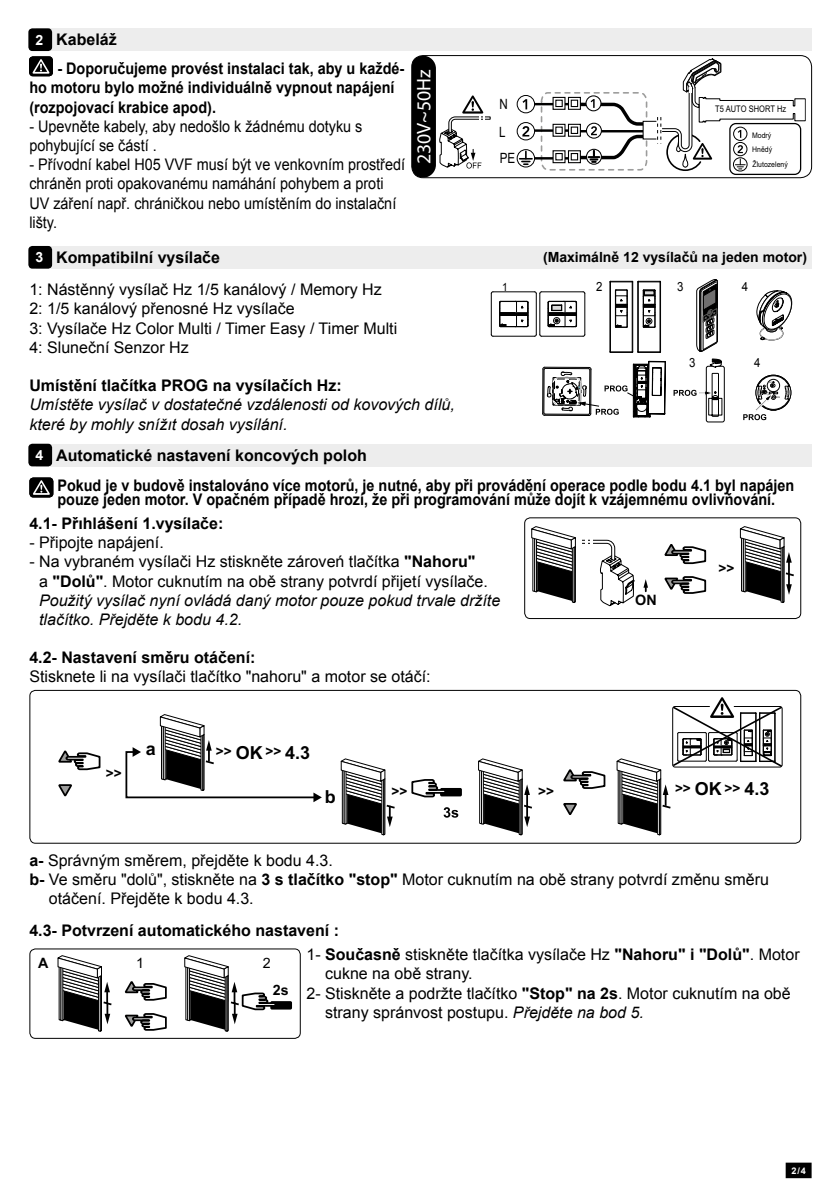
<style>
.page{position:relative;width:840px;height:1191px;background:#fff}
.page>*{position:absolute;margin:0;border:0;box-sizing:border-box;transform-origin:0 0}
.t1{font:19.8px "Myriad Pro";color:#fff}
.t2{font:700 18px "Arial";color:#000}
.t3{font:16px/19.2px "Arial";color:#000}
.t4{font:700 16px/19.2px "Arial";color:#000;scale:.9 1}
.t5{font:16px/19.2px "Arial";color:#000;scale:.9 1}
.t6{font:700 16px "Arial";color:#000}
.t7{font:italic 16px/19.2px "Arial";color:#000}
.t8{font:700 14.4px "Arial";color:#000}
.t9{font:14.2px "Arial Narrow";color:#000}
.t10{font:700 14.2px "Arial";color:#000}
.t11{font:14.2px "Arial";color:#000}
.t12{font:700 14px "Arial";color:#000}
.t13{font:700 13.6px "Arial";color:#000}
.t14{font:12.6px "Arial";color:#000;scale:.9 1}
.t15{font:11.2px "Arial";color:#000;scale:.9 1}
.t16{font:9.2px "Arial Narrow";color:#000}
.t17{font:700 9.2px "Arial";color:#fff}
.t18{font:7.6px/14.6px "Arial";color:#000;scale:.9 1}
.s1{font-size:14px;color:#fff}
.s2{font-weight:700}
.s3{font-style:italic}
</style>
<div class="page">
<div style="left:36px;top:444px;width:775px;height:22px;background:#ededed"></div>
<div style="left:28px;top:444px;width:24px;height:22px;background:#000;border-radius:4px"></div>
<div style="left:36px;top:28px;width:775px;height:23px;background:#ededed"></div>
<div style="left:28px;top:28px;width:24px;height:23px;background:#000;border-radius:4px"></div>
<div style="left:36px;top:246px;width:775px;height:23px;background:#ededed"></div>
<div style="left:28px;top:246px;width:24px;height:23px;background:#000;border-radius:4px"></div>
<svg style="left:29px;top:56px;width:24px;height:20px"></svg>
<hr style="left:539px;top:293px;width:1px;height:41px;background:#000">
<hr style="left:541px;top:336px;width:41px;height:1px;background:#000">
<hr style="left:584px;top:293px;width:1px;height:41px;background:#000">
<hr style="left:541px;top:291px;width:41px;height:1px;background:#000">
<hr style="left:490px;top:293px;width:1px;height:41px;background:#000">
<hr style="left:492px;top:336px;width:42px;height:1px;background:#000">
<hr style="left:535px;top:293px;width:1px;height:41px;background:#000">
<hr style="left:492px;top:291px;width:42px;height:1px;background:#000">
<svg style="left:533px;top:334px;width:9px;height:3px"></svg>
<svg style="left:533px;top:291px;width:9px;height:3px"></svg>
<svg style="left:499px;top:301px;width:29px;height:26px"></svg>
<hr style="left:499px;top:313px;width:28px;height:2px;background:#000">
<svg style="left:547px;top:301px;width:30px;height:26px"></svg>
<hr style="left:609px;top:282px;width:1px;height:70px;background:#000">
<hr style="left:631px;top:282px;width:1px;height:70px;background:#000">
<hr style="left:632px;top:282px;width:1px;height:70px;background:#000">
<svg style="left:614px;top:289px;width:13px;height:39px"></svg>
<hr style="left:637px;top:282px;width:1px;height:70px;background:#000">
<hr style="left:659px;top:282px;width:1px;height:70px;background:#000">
<svg style="left:609px;top:351px;width:51px;height:2px"></svg>
<svg style="left:609px;top:281px;width:51px;height:1px"></svg>
<svg style="left:642px;top:289px;width:13px;height:39px"></svg>
<svg style="left:696px;top:279px;width:22px;height:73px"></svg>
<svg style="left:756px;top:290px;width:37px;height:51px"></svg>
<svg style="left:743px;top:375px;width:47px;height:45px"></svg>
<svg style="left:542px;top:361px;width:123px;height:56px"></svg>
<svg style="left:673px;top:359px;width:51px;height:63px"></svg>
<svg style="left:29px;top:477px;width:24px;height:20px"></svg>
<hr style="left:532px;top:103px;width:51px;height:2px;background:#000">
<hr style="left:530px;top:157px;width:48px;height:2px;background:#000">
<svg style="left:517px;top:123px;width:17px;height:17px"></svg>
<div style="left:516px;top:122px;width:18px;height:18px;border:1px solid #000;border-radius:50%"></div>
<svg style="left:522px;top:126px;width:7px;height:10px"></svg>
<div style="left:516px;top:149px;width:18px;height:18px;border:1px solid #000;border-radius:50%"></div>
<svg style="left:519px;top:151px;width:12px;height:14px"></svg>
<svg style="left:517px;top:95px;width:17px;height:18px"></svg>
<div style="left:516px;top:95px;width:18px;height:18px;border:1px solid #000;border-radius:50%"></div>
<svg style="left:522px;top:99px;width:5px;height:10px"></svg>
<svg style="left:411px;top:56px;width:79px;height:122px"></svg>
<hr style="left:534px;top:129px;width:37px;height:3px;background:#000">
<svg style="left:539px;top:92px;width:108px;height:79px"></svg>
<div style="left:570px;top:127px;width:8px;height:7px;border:1px solid #000"></div>
<div style="left:411px;top:55px;width:400px;height:123px;border:1px solid #000;border-radius:11px"></div>
<div style="left:728px;top:123px;width:72px;height:52px;border:1px solid #000;border-radius:6px"></div>
<svg style="left:656px;top:58px;width:149px;height:114px"></svg>
<div style="left:786px;top:1163px;width:24px;height:14px;background:#000"></div>
<div style="left:785px;top:1162px;width:26px;height:16px;border:2px solid #000"></div>
<svg style="left:739px;top:526px;width:54px;height:77px"></svg>
<svg style="left:531px;top:526px;width:104px;height:81px"></svg>
<svg style="left:643px;top:579px;width:4px;height:12px"></svg>
<svg style="left:664px;top:544px;width:42px;height:21px"></svg>
<svg style="left:664px;top:576px;width:42px;height:18px"></svg>
<div style="left:524px;top:517px;width:276px;height:102px;border:1px solid #000;border-radius:6px"></div>
<svg style="left:57px;top:955px;width:55px;height:76px"></svg>
<div style="left:271px;top:1002px;width:20px;height:6px;background:#000"></div>
<div style="left:270px;top:1001px;width:22px;height:8px;border:2px solid #000"></div>
<svg style="left:124px;top:981px;width:43px;height:20px"></svg>
<svg style="left:124px;top:1013px;width:43px;height:18px"></svg>
<svg style="left:184px;top:955px;width:93px;height:76px"></svg>
<div style="left:29px;top:948px;width:271px;height:90px;border:1px solid #000;border-radius:6px"></div>
<svg style="left:58px;top:784px;width:14px;height:13px"></svg>
<svg style="left:58px;top:750px;width:43px;height:21px"></svg>
<div style="left:29px;top:690px;width:771px;height:153px;border:1px solid #000;border-radius:6px"></div>
<svg style="left:125px;top:697px;width:658px;height:138px"></svg>
<p class="t6" style="left:35px;top:29px;width:83px"><span class="s1">2</span> Kabeláž</p>
<p class="t4" style="left:29px;top:59px;width:418px;text-indent:28px">- Doporučujeme provést instalaci tak, aby u každé&shy;ho motoru bylo možné individuálně vypnout napájení (rozpojovací krabice apod).</p>
<p class="t5" style="left:29px;top:117px;width:371px">- Upevněte kabely, aby nedošlo k žádnému dotyku s pohybující se částí .</p>
<p class="t5" style="left:29px;top:155px;width:419px">- Přívodní kabel H05 VVF musí být ve venkovním prostředí chráněn proti opakovanému namáhání pohybem a proti UV záření např. chráničkou nebo umístěním do instalační lišty.</p>
<p class="t6" style="left:35px;top:246px;width:186px"><span class="s1">3</span> Kompatibilní vysílače</p>
<p class="t1" style="left:411px;top:164px;width:97px;rotate:-90deg">230V~50Hz</p>
<p class="t3" style="left:29px;top:280px;width:369px">1: Nástěnný vysílač Hz 1/5 kanálový / Memory Hz 2: 1/5 kanálový přenosné Hz vysílače<br>3: Vysílače Hz Color Multi / Timer Easy / Timer Multi 4: Sluneční Senzor Hz</p>
<p class="t6" style="left:29px;top:375px;width:314px">Umístění tlačítka PROG na vysílačích Hz:</p>
<p class="t7" style="left:29px;top:395px;width:427px">Umístěte vysílač v dostatečné vzdálenosti od kovových dílů, které by mohly snížıt dosah vysílání.</p>
<p class="t6" style="left:35px;top:444px;width:333px"><span class="s1">4</span> Automatické nastavení koncových poloh</p>
<p class="t9" style="left:499px;top:93px;width:10px">N</p>
<p class="t16" style="left:714px;top:102px;width:73px">T5 AUTO SHORT Hz</p>
<p class="t9" style="left:499px;top:121px;width:8px">L</p>
<p class="t9" style="left:499px;top:148px;width:17px">PE</p>
<p class="t18" style="left:751px;top:128px;width:41px">Modrý<br>Hnědý<br>Žlutozelený</p>
<p class="t12" style="left:542px;top:247px;width:265px">(Maximálně 12 vysílačů na jeden motor)</p>
<p class="t15" style="left:502px;top:280px;width:8px">1</p>
<p class="t14" style="left:595px;top:278px;width:9px">2</p>
<p class="t14" style="left:676px;top:278px;width:9px">3</p>
<p class="t14" style="left:741px;top:278px;width:9px">4</p>
<p class="t14" style="left:688px;top:355px;width:9px">3</p>
<p class="t14" style="left:753px;top:355px;width:9px">4</p>
<p class="t4" style="left:57px;top:478px;width:820px;line-height:14px">Pokud je v budově instalováno více motorů, je nutné, aby při provádění operace podle bodu 4.1 byl napájen pouze jeden motor. V opačném případě hrozí, že při programování může dojít k vzájemnému ovlivňování.</p>
<p class="t6" style="left:29px;top:513px;width:195px">4.1- Přıhlášení 1.vysílače:</p>
<p class="t3" style="left:29px;top:533px;width:136px">- Připojte napájení.</p>
<p class="t3" style="left:39px;top:552px;width:462px;text-indent:-10px">- Na vybraném vysílači Hz stiskněte zároveń tlačítka <span class="s2">"Nahoru"<br></span>a <span class="s2">"Dolů"</span>. Motor cuknutím na obě strany potvrdí přijetí vysílače.<br><span class="s3">Použitý vysíla nyní ovládá daný motor pouze pokud trvale držíte tlačítko. Přejděte k bodu 4.2.</span></p>
<p class="t6" style="left:29px;top:647px;width:227px">4.2- Nastavení směru otá ení:</p>
<p class="t3" style="left:29px;top:667px;width:402px">Stisknete li na vysílači tlačítko "nahoru" a motor se otáčí:</p>
<p class="t13" style="left:106px;top:764px;width:17px">&gt;&gt;</p>
<p class="t2" style="left:146px;top:736px;width:11px">a</p>
<p class="t2" style="left:236px;top:740px;width:28px">OK</p>
<p class="t2" style="left:285px;top:740px;width:26px">4.3</p>
<p class="t13" style="left:216px;top:742px;width:17px">&gt;&gt;</p>
<p class="t13" style="left:265px;top:742px;width:17px">&gt;&gt;</p>
<p class="t2" style="left:325px;top:784px;width:12px">b</p>
<p class="t13" style="left:391px;top:782px;width:17px">&gt;&gt;</p>
<p class="t13" style="left:538px;top:782px;width:17px">&gt;&gt;</p>
<p class="t8" style="left:635px;top:590px;width:23px">ON</p>
<p class="t13" style="left:718px;top:559px;width:17px">&gt;&gt;</p>
<p class="t2" style="left:694px;top:776px;width:76px">OK 4.3</p>
<p class="t13" style="left:674px;top:778px;width:17px">&gt;&gt;</p>
<p class="t13" style="left:724px;top:778px;width:17px">&gt;&gt;</p>
<p class="t3" style="left:29px;top:850px;width:305px"><span class="s2">a-</span> Správným směrem, přejděte k bodu 4.3.</p>
<p class="t3" style="left:29px;top:870px;width:740px"><span class="s2">b-</span> Ve směru "dolů", stiskněte na <span class="s2">3 s tlačítko "stop"</span> Motor cuknutím na obě strany potvrdí změnu směru</p>
<p class="t3" style="left:49px;top:889px;width:206px">otáčení. Přejděte k bodu 4.3.</p>
<p class="t6" style="left:29px;top:920px;width:311px">4.3- Potvrzení automatického nastavení :</p>
<p class="t10" style="left:38px;top:953px;width:12px">A</p>
<p class="t11" style="left:136px;top:953px;width:9px">1</p>
<p class="t11" style="left:263px;top:953px;width:9px">2</p>
<p class="t10" style="left:273px;top:980px;width:17px">2s</p>
<p class="t3" style="left:306px;top:945px;width:494px">1- <span class="s2">Současně</span> stiskněte tlačítka vysílače Hz <span class="s2">"Nahoru" i "Dolů"</span>. Motor</p>
<p class="t3" style="left:325px;top:964px;width:149px">cukne na obě strany.</p>
<p class="t3" style="left:306px;top:983px;width:485px">2- Stiskněte a podržte tlačítko <span class="s2">"Stop" na 2s</span>. Motor cuknutím na obě</p>
<p class="t3" style="left:325px;top:1002px;width:320px">strany spránvost postupu. <span class="s3">Přejděte na bod 5.</span></p>
<p class="t17" style="left:790px;top:1165px;width:16px">2/4</p>
</div>
